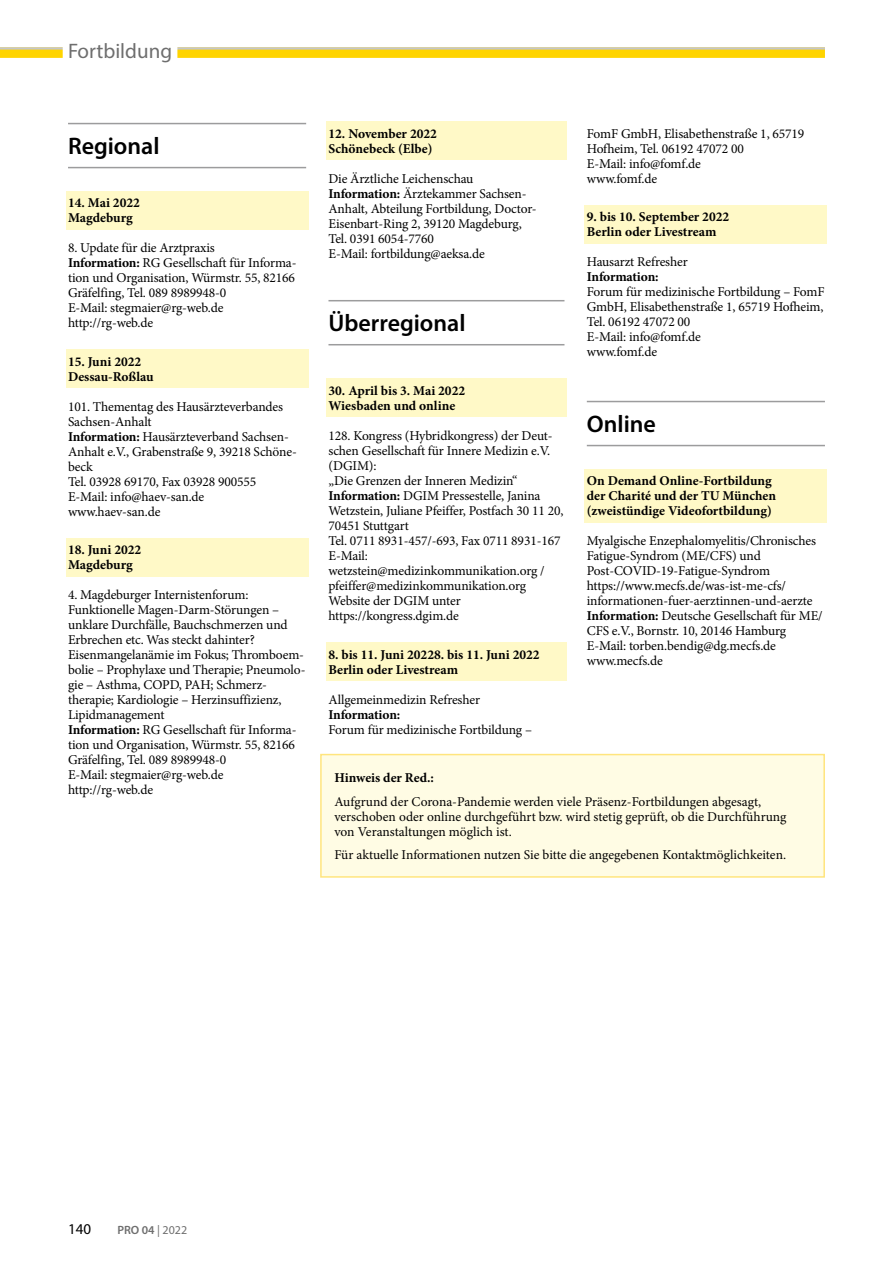
<style>
.page{position:relative;width:893px;height:1263px;background:#fff}
.page>*{position:absolute;margin:0;border:0;box-sizing:border-box;transform-origin:0 0}
.t1{font:600 24px "Myriad Pro";color:#000}
.t2{font:21px "Myriad Pro";color:#6e6e6e}
.t3{font:15px "Myriad Pro";color:#000}
.t4{font:13.5px/15px "Minion Pro";letter-spacing:-.01em;color:#000}
.t5{font:700 13.5px/15px "Minion Pro";color:#000}
.t6{font:700 13.5px "Minion Pro";letter-spacing:-.02em;color:#000}
.t7{font:600 12px "Myriad Pro";color:#6e6e6e}
.s1{font-weight:700}
.s2{font-weight:400}
</style>
<div class="page">
<div style="left:0;top:47px;width:825px;height:11px;background:#ffd400"></div>
<hr style="left:0;top:47px;width:825px;height:3px;background:#c5c6c6">
<hr style="left:68px;top:123px;width:238px;height:1px;background:#9c9c9d">
<hr style="left:68px;top:167px;width:238px;height:1px;background:#9c9c9d">
<div style="left:66px;top:191px;width:242px;height:23px;background:#fff9c7"></div>
<div style="left:66px;top:206px;width:242px;height:23px;background:#fff9c7"></div>
<div style="left:66px;top:350px;width:242px;height:23px;background:#fff9c7"></div>
<div style="left:66px;top:365px;width:242px;height:23px;background:#fff9c7"></div>
<div style="left:66px;top:538px;width:242px;height:23px;background:#fff9c7"></div>
<div style="left:66px;top:553px;width:242px;height:23px;background:#fff9c7"></div>
<div style="left:326px;top:122px;width:241px;height:23px;background:#fff9c7"></div>
<div style="left:326px;top:137px;width:241px;height:23px;background:#fff9c7"></div>
<hr style="left:328px;top:300px;width:236px;height:1px;background:#9c9c9d">
<hr style="left:328px;top:344px;width:236px;height:1px;background:#9c9c9d">
<div style="left:326px;top:379px;width:241px;height:23px;background:#fff9c7"></div>
<div style="left:326px;top:394px;width:241px;height:23px;background:#fff9c7"></div>
<div style="left:326px;top:642px;width:241px;height:23px;background:#fff9c7"></div>
<div style="left:326px;top:657px;width:241px;height:23px;background:#fff9c7"></div>
<div style="left:585px;top:205px;width:242px;height:23px;background:#fff9c7"></div>
<div style="left:585px;top:220px;width:242px;height:23px;background:#fff9c7"></div>
<hr style="left:587px;top:401px;width:238px;height:1px;background:#9c9c9d">
<hr style="left:587px;top:445px;width:238px;height:1px;background:#9c9c9d">
<div style="left:585px;top:469px;width:242px;height:53px;background:#fff9c7"></div>
<div style="left:63px;top:36px;width:114px;height:30px;background:#fff"></div>
<div style="left:321px;top:754px;width:503px;height:123px;background:#fffce4"></div>
<div style="left:320px;top:754px;width:505px;height:124px;border:2px solid #ffe57e"></div>
<h2 class="t2" style="left:68px;top:38px;width:106px">Fortbildung</h2>
<h1 class="t1" style="left:68px;top:131px;width:93px">Regional</h1>
<p class="t5" style="left:68px;top:195px;width:73px">14. Mai 2022<br>Magdeburg</p>
<p class="t4" style="left:68px;top:241px;width:230px">8. Update für die Arztpraxis<br><span class="s1">Information:</span> RG Gesellschaft für Informa&shy;tion und Organisation, Würmstr. 55, 82166<br>Gräfelfing, Tel. 089 8989948-0<br>E-Mail: stegmaier@rg-web.de http://rg-web.de</p>
<p class="t5" style="left:68px;top:354px;width:87px">15. Juni 2022<br>Dessau-Roßlau</p>
<p class="t4" style="left:68px;top:399px;width:230px">101. Thementag des Hausärzteverbandes<br>Sachsen-Anhalt<br><span class="s1">Information:</span> Hausärzteverband Sachsen-<br>Anhalt e.V., Grabenstraße 9, 39218 Schöne&shy;beck<br>Tel. 03928 69170, Fax 03928 900555<br>E-Mail: info@haev-san.de www.haev-san.de</p>
<p class="t5" style="left:68px;top:542px;width:75px">18. Juni 2022<br>Magdeburg</p>
<p class="t4" style="left:68px;top:588px;width:239px">4. Magdeburger Internistenforum:<br>Funktionelle Magen-Darm-Störungen – unklare Durchfälle, Bauchschmerzen und Erbrechen etc. Was steckt dahinter?<br>Eisenmangelanämie im Fokus; Thromboem&shy;bolie – Prophylaxe und Therapie; Pneumolo&shy;gie – Asthma, COPD, PAH; Schmerz&shy;therapie; Kardiologie – Herzinsuffizienz, Lipidmanagement<br><span class="s1">Information:</span> RG Gesellschaft für Informa&shy;tion und Organisation, Würmstr. 55, 82166<br>Gräfelfing, Tel. 089 8989948-0<br>E-Mail: stegmaier@rg-web.de http://rg-web.de</p>
<p class="t5" style="left:328px;top:126px;width:110px">12. November 2022<br>Schönebeck (Elbe)</p>
<p class="t4" style="left:328px;top:171px;width:210px">Die Ärztliche Leichenschau<br><span class="s1">Information:</span> Ärztekammer Sachsen-<br>Anhalt, Abteilung Fortbildung, Doctor-<br>Eisenbart-Ring 2, 39120 Magdeburg,<br>Tel. 0391 6054-7760<br>E-Mail: fortbildung@aeksa.de</p>
<h1 class="t1" style="left:328px;top:308px;width:139px">Überregional</h1>
<p class="t5" style="left:328px;top:383px;width:138px">30. April bis 3. Mai 2022<br>Wiesbaden und online</p>
<p class="t4" style="left:328px;top:428px;width:236px">128. Kongress (Hybridkongress) der Deut&shy;schen Gesellschaft für Innere Medizin e.V. (DGIM):<br>„Die Grenzen der Inneren Medizin“<br><span class="s1">Information:</span> DGIM Pressestelle, Janina<br>Wetzstein, Juliane Pfeiffer, Postfach 30 11 20,<br>70451 Stuttgart<br>Tel. 0711 8931-457/-693, Fax 0711 8931-167<br>E-Mail: wetzstein@medizinkommunikation.org / pfeiffer@medizinkommunikation.org<br>Website der DGIM unter https://kongress.dgim.de</p>
<p class="t5" style="left:328px;top:647px;width:213px">8. bis 11. Juni 20228. bis 11. Juni 2022<br>Berlin oder Livestream</p>
<p class="t4" style="left:328px;top:692px;width:153px">Allgemeinmedizin Refresher</p>
<p class="t5" style="left:328px;top:707px;width:73px">Information:</p>
<p class="t4" style="left:328px;top:722px;width:205px">Forum für medizinische Fortbildung –</p>
<p class="t4" style="left:587px;top:126px;width:219px">FomF GmbH, Elisabethenstraße 1, 65719<br>Hofheim, Tel. 06192 47072 00<br>E-Mail: info@fomf.de<br>www.fomf.de</p>
<p class="t5" style="left:587px;top:209px;width:144px">9. bis 10. September 2022<br>Berlin oder Livestream</p>
<p class="t4" style="left:587px;top:255px;width:102px">Hausarzt Refresher</p>
<p class="t6" style="left:587px;top:267px;width:73px">Information:</p>
<p class="t4" style="left:587px;top:285px;width:239px">Forum für medizinische Fortbildung – FomF<br>GmbH, Elisabethenstraße 1, 65719 Hofheim,<br>Tel. 06192 47072 00<br>E-Mail: info@fomf.de<br>www.fomf.de</p>
<h1 class="t1" style="left:587px;top:409px;width:71px">Online</h1>
<p class="t5" style="left:587px;top:473px;width:191px">On Demand Online-Fortbildung der Charité und der TU München (zweistündige Videofortbildung)</p>
<p class="t4" style="left:587px;top:534px;width:237px">Myalgische Enzephalomyelitis/Chronisches Fatigue-Syndrom (ME/CFS) und Post-COVID-19-Fatigue-Syndrom https://www.mecfs.de/was-ist-me-cfs/ informationen-fuer-aerztinnen-und-aerzte <span class="s1">Information:</span> Deutsche Gesellschaft für ME/ CFS e.V., Bornstr. 10, 20146 Hamburg E-Mail: torben.bendig@dg.mecfs.de www.mecfs.de</p>
<p class="t5" style="left:334px;top:770px;width:101px">Hinweis der Red.:</p>
<p class="t4" style="left:334px;top:794px;width:454px">Aufgrund der Corona-Pandemie werden viele Präsenz-Fortbildungen abgesagt, verschoben oder online durchgeführt bzw. wird stetig geprüft, ob die Durchführung von Veranstaltungen möglich ist.</p>
<p class="t4" style="left:334px;top:847px;width:453px">Für aktuelle Informationen nutzen Sie bitte die angegebenen Kontaktmöglichkeiten.</p>
<p class="t3" style="left:68px;top:1220px;width:25px">140</p>
<p class="t7" style="left:117px;top:1222px;width:71px">PRO 04 <span class="s2">| 2022</span></p>
</div>
